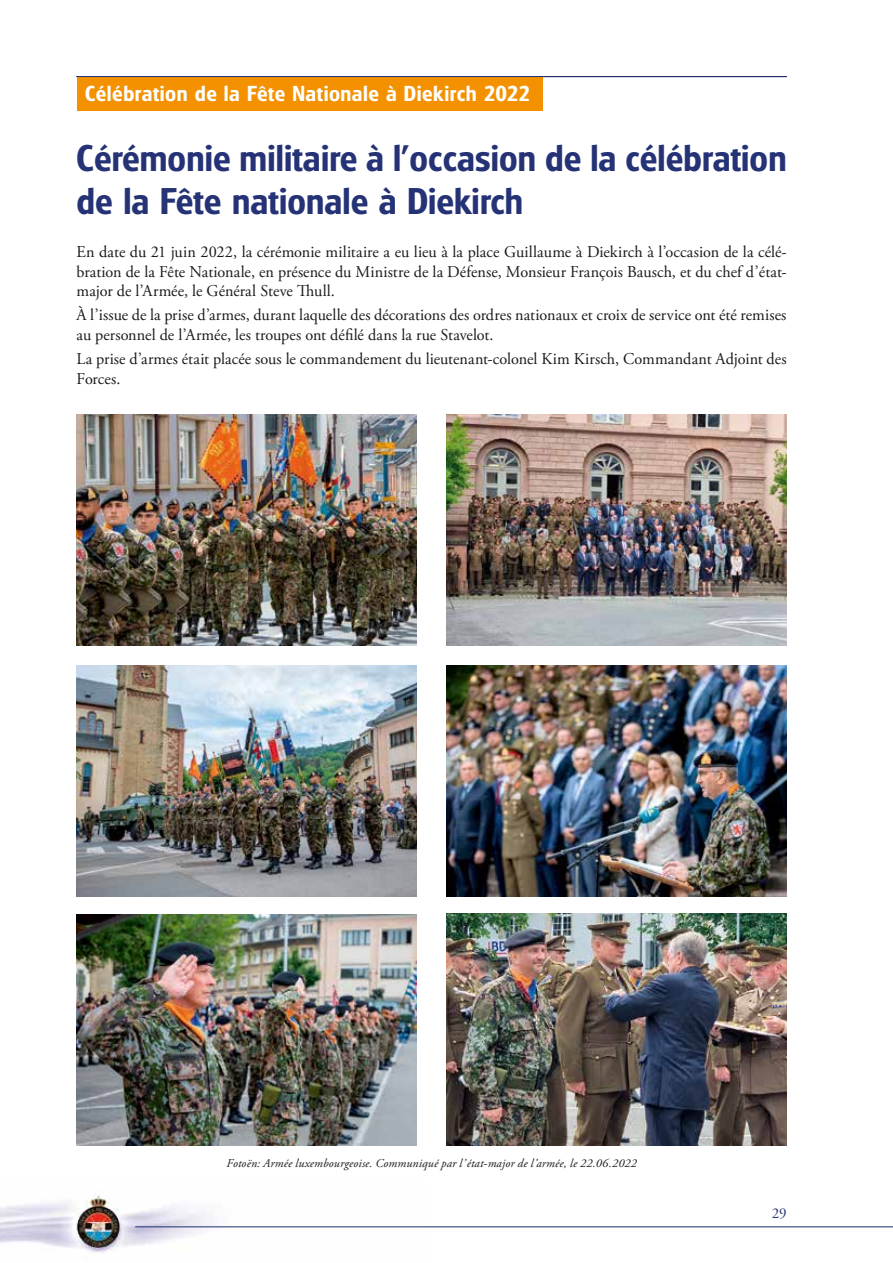
<style>
.page{position:relative;width:893px;height:1263px;background:#fff}
.page>*{position:absolute;margin:0;border:0;box-sizing:border-box;transform-origin:0 0}
.t1{font:600 36px/43.2px "Glasgow";letter-spacing:.005em;color:#253376}
.t2{font:600 21px "Glasgow";letter-spacing:.025em;color:#fff}
.t3{font:16.5px/19.8px "Adobe Garamond Pro";letter-spacing:.005em;color:#1a1a18}
.t4{font:15px "Adobe Garamond Pro";color:#253376}
.t5{font:italic 12px "Adobe Garamond Pro";letter-spacing:.015em;color:#1a1a18}
</style>
<div class="page">
<img style="left:1px;top:1195px;width:424px;height:58px">
<hr style="left:135px;top:1226px;width:758px;height:1px;background:#253376">
<img style="left:0;top:1182px;width:1px;height:81px">
<div style="left:77px;top:77px;width:466px;height:34px;background:#f39100"></div>
<hr style="left:77px;top:76px;width:710px;height:1px;background:#253376">
<img style="left:77px;top:414px;width:340px;height:232px">
<img style="left:446px;top:414px;width:341px;height:232px">
<img style="left:77px;top:665px;width:340px;height:232px">
<img style="left:446px;top:665px;width:341px;height:232px">
<img style="left:77px;top:914px;width:340px;height:231px">
<img style="left:446px;top:914px;width:341px;height:231px">
<p class="t2" style="left:85px;top:81px;width:446px">Célébration de la Fête Nationale à Diekirch 2022</p>
<h1 class="t1" style="left:77px;top:136px;width:712px">Cérémonie militaire à l'occasion de la célébration de la Fête nationale à Diekirch</h1>
<p class="t3" style="left:77px;top:242px;width:712px;text-align:justify">En date du 21 juin 2022, la cérémonie militaire a eu lieu à la place Guillaume à Diekirch à l’occasion de la célé&shy;bration de la Fête Nationale, en présence du Ministre de la Défense, Monsieur François Bausch, et du chef d’état&shy;major de l’Armée, le Général Steve Thull.</p>
<p class="t3" style="left:77px;top:306px;width:711px">À l’issue de la prise d’armes, durant laquelle des décorations des ordres nationaux et croix de service ont été remises au personnel de l’Armée, les troupes ont défilé dans la rue Stavelot.</p>
<p class="t3" style="left:77px;top:350px;width:712px">La prise d’armes était placée sous le commandement du lieutenant-colonel Kim Kirsch, Commandant Adjoint des<br>Forces.</p>
<p class="t5" style="left:227px;top:1156px;width:412px">Fotoën: Armée luxembourgeoise. Communiqué par l’état-major de l’armée, le 22.06.2022</p>
<p class="t4" style="left:772px;top:1204px;width:16px">29</p>
</div>
